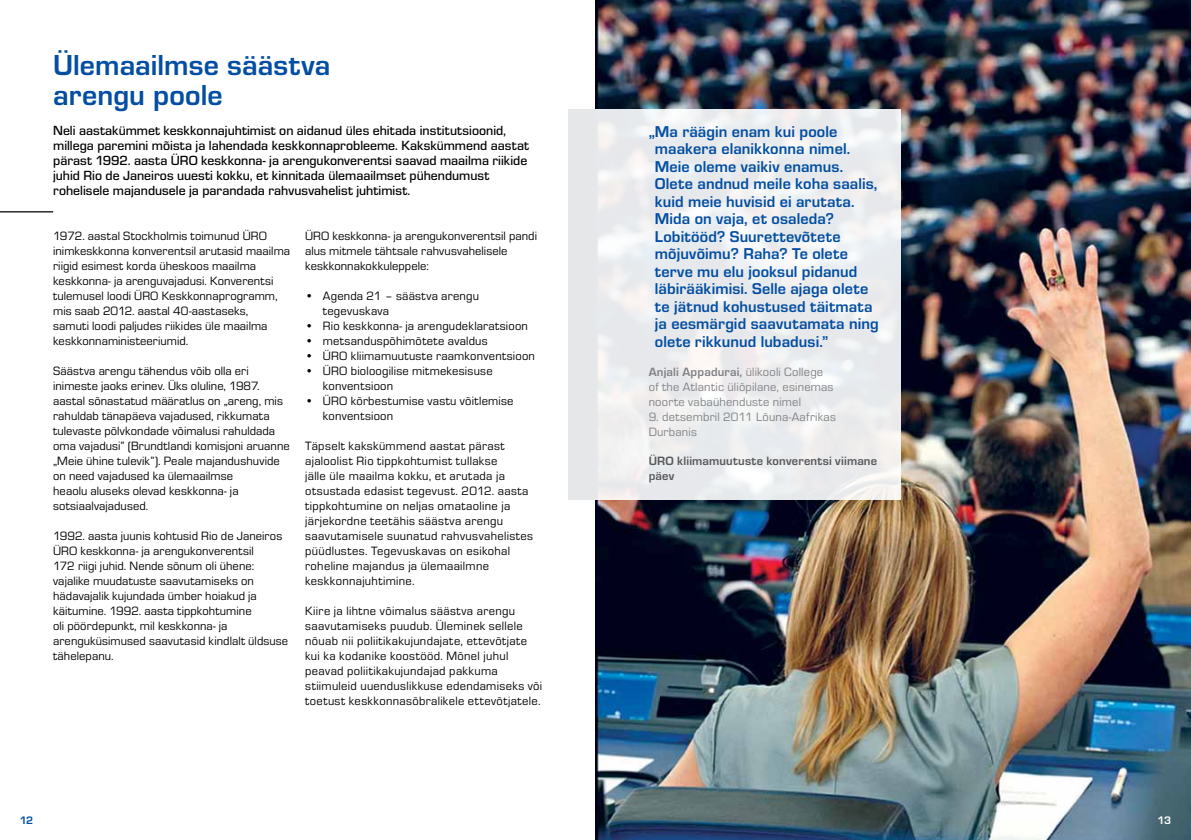
<style>
.page{position:relative;width:1191px;height:840px;background:#fff}
.page>*{position:absolute;margin:0;border:0;box-sizing:border-box;transform-origin:0 0}
.t1{font:700 30px/30px "Eurostile OT";letter-spacing:.005em;color:#034ea2}
.t2{font:700 16.25px/17.5px "Eurostile OT";letter-spacing:.005em;color:#034ea2}
.t3{font:500 13.75px/15px "Eurostile OT";color:#000}
.t4{font:12.5px/15px "Eurostile OT";letter-spacing:.015em;color:#000}
.t5{font:12.5px/15px "Eurostile OT";letter-spacing:.015em;color:#808285}
.t6{font:700 12.5px/15px "Eurostile OT";letter-spacing:.015em;color:#58595b}
.t7{font:700 11.25px "Eurostile OT";color:#034ea2}
.t8{font:700 11.25px "Eurostile OT";color:#fff}
.s1{font-weight:700}
</style>
<div class="page">
<img style="left:595px;top:0;width:596px;height:840px">
<div style="left:568px;top:109px;width:332px;height:391px;background:#e6e7e8"></div>
<hr style="left:0;top:211px;width:53px;height:1px;background:#000">
<h1 class="t1" style="left:53px;top:50px;width:279px">Ülemaailmse säästva arengu poole</h1>
<p class="t3" style="left:53px;top:123px;width:477px">Neli aastakümmet keskkonnajuhtimist on aidanud üles ehitada institutsioonid, millega paremini mõista ja lahendada keskkonnaprobleeme. Kakskümmend aastat pärast 1992. aasta ÜRO keskkonna- ja arengukonverentsi saavad maailma riikide juhid Rio de Janeiros uuesti kokku, et kinnitada ülemaailmset pühendumust rohelisele majandusele ja parandada rahvusvahelist juhtimist.</p>
<p class="t4" style="left:53px;top:229px;width:238px">1972. aastal Stockholmis toimunud ÜRO inimkeskkonna konverentsil arutasid maailma riigid esimest korda üheskoos maailma keskkonna- ja arenguvajadusi. Konverentsi tulemusel loodi ÜRO Keskkonnaprogramm, mis saab 2012. aastal 40-aastaseks,<br>samuti loodi paljudes riikides üle maailma keskkonnaministeeriumid.</p>
<p class="t4" style="left:53px;top:364px;width:238px">Säästva arengu tähendus võib olla eri inimeste jaoks erinev. Üks oluline, 1987. aastal sõnastatud määratlus on „areng, mis rahuldab tänapäeva vajadused, rikkumata tulevaste põlvkondade võimalusi rahuldada oma vajadusi” (Brundtlandi komisjoni aruanne „Meie ühine tulevik”). Peale majandushuvide on need vajadused ka ülemaailmse<br>heaolu aluseks olevad keskkonna- ja sotsiaalvajadused.</p>
<p class="t4" style="left:53px;top:529px;width:237px">1992. aasta juunis kohtusid Rio de Janeiros ÜRO keskkonna- ja arengukonverentsil<br>172 riigi juhid. Nende sõnum oli ühene: vajalike muudatuste saavutamiseks on hädavajalik kujundada ümber hoiakud ja käitumine. 1992. aasta tippkohtumine<br>oli pöördepunkt, mil keskkonna- ja arenguküsimused saavutasid kindlalt üldsuse tähelepanu.</p>
<p class="t4" style="left:305px;top:229px;width:233px">ÜRO keskkonna- ja arengukonverentsil pandi alus mitmele tähtsale rahvusvahelisele keskkonnakokkuleppele:</p>
<p class="t4" style="left:323px;top:289px;width:158px;text-indent:-18px">• Agenda 21 – säästva arengu tegevuskava</p>
<p class="t4" style="left:305px;top:319px;width:224px">• Rio keskkonna- ja arengudeklaratsioon</p>
<p class="t4" style="left:305px;top:334px;width:184px">• metsanduspõhimõtete avaldus</p>
<p class="t4" style="left:305px;top:349px;width:231px">• ÜRO kliimamuutuste raamkonventsioon</p>
<p class="t4" style="left:323px;top:364px;width:171px;text-indent:-18px">• ÜRO bioloogilise mitmekesisuse konventsioon</p>
<p class="t4" style="left:323px;top:394px;width:192px;text-indent:-18px">• ÜRO kõrbestumise vastu võitlemise konventsioon</p>
<p class="t4" style="left:305px;top:439px;width:229px">Täpselt kakskümmend aastat pärast ajaloolist Rio tippkohtumist tullakse<br>jälle üle maailma kokku, et arutada ja otsustada edasist tegevust. 2012. aasta tippkohtumine on neljas omataoline ja järjekordne teetähis säästva arengu saavutamisele suunatud rahvusvahelistes püüdlustes. Tegevuskavas on esikohal roheline majandus ja ülemaailmne keskkonnajuhtimine.</p>
<p class="t4" style="left:305px;top:604px;width:238px">Kiire ja lihtne võimalus säästva arengu saavutamiseks puudub. Üleminek sellele nõuab nii poliitikakujundajate, ettevõtjate kui ka kodanike koostööd. Mõnel juhul peavad poliitikakujundajad pakkuma stiimuleid uuenduslikkuse edendamiseks või toetust keskkonnasõbralikele ettevõtjatele.</p>
<p class="t2" style="left:655px;top:123px;width:225px;text-indent:-6px">„Ma räägin enam kui poole maakera elanikkonna nimel.<br>Meie oleme vaikiv enamus.<br>Olete andnud meile koha saalis, kuid meie huvisid ei arutata.<br>Mida on vaja, et osaleda?<br>Lobitööd? Suurettevõtete mõjuvõimu? Raha? Te olete terve mu elu jooksul pidanud läbirääkimisi. Selle ajaga olete te jätnud kohustused täitmata ja eesmärgid saavutamata ning olete rikkunud lubadusi.”</p>
<p class="t5" style="left:648px;top:364px;width:186px"><span class="s1">Anjali Appadurai,</span> ülikooli College of the Atlantic üliõpilane, esinemas noorte vabaühenduste nimel</p>
<p class="t5" style="left:648px;top:409px;width:189px">9. detsembril 2011 Lõuna-Aafrikas<br>Durbanis</p>
<p class="t6" style="left:648px;top:454px;width:230px">ÜRO kliimamuutuste konverentsi viimane päev</p>
<p class="t7" style="left:20px;top:814px;width:15px">12</p>
<p class="t8" style="left:1157px;top:814px;width:15px">13</p>
</div>
